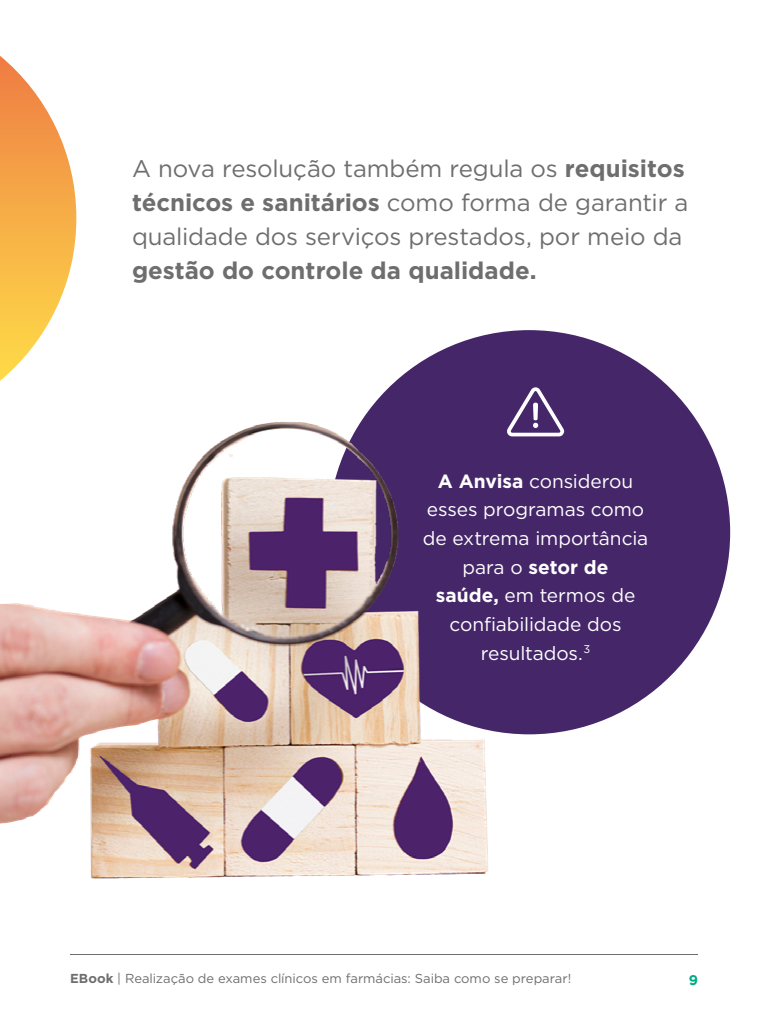
<style>
.page{position:relative;width:768px;height:1024px;background:#fff}
.page>*{position:absolute;margin:0;border:0;box-sizing:border-box;transform-origin:0 0}
.t1{font:24px/34px "Gotham";letter-spacing:-.005em;color:#6e6e6e}
.t2{font:700 24px "Gotham";color:#6e6e6e}
.t3{font:19.1px/28.7px "Gotham";letter-spacing:-.005em;color:#fff;text-align:center}
.t4{font:700 14px "Gotham";color:#00ab84}
.t5{font:13px "Gotham";letter-spacing:-.005em;color:#6e6e6e}
.s1{font-weight:700}
</style>
<div class="page">
<hr style="left:70px;top:954px;width:628px;height:1px;background:#6e6e6e">
<div style="left:328px;top:330px;width:402px;height:404px;background:#452769;border-radius:50%"></div>
<img style="left:0;top:375px;width:523px;height:504px">
<svg style="left:0;top:56px;width:76px;height:325px"></svg>
<svg style="left:507px;top:387px;width:57px;height:49px"></svg>
<p class="t1" style="left:132px;top:151px;width:558px">A nova resolução também regula os <span class="s1">requisitos técnicos e sanitários</span> como forma de garantir a qualidade dos serviços prestados, por meio da</p>
<p class="t2" style="left:132px;top:255px;width:406px">gestão do controle da qualidade.</p>
<p class="t3" style="left:423px;top:466px;width:227px"><span class="s1">A Anvisa</span> considerou esses programas como de extrema importância para o <span class="s1">setor de<br>saúde,</span> em termos de confiabilidade dos resultados.<sup>3</sup></p>
<p class="t5" style="left:70px;top:970px;width:503px"><span class="s1">EBook</span> | Realização de exames clínicos em farmácias: Saiba como se preparar!</p>
<p class="t4" style="left:689px;top:970px;width:11px">9</p>
</div>
